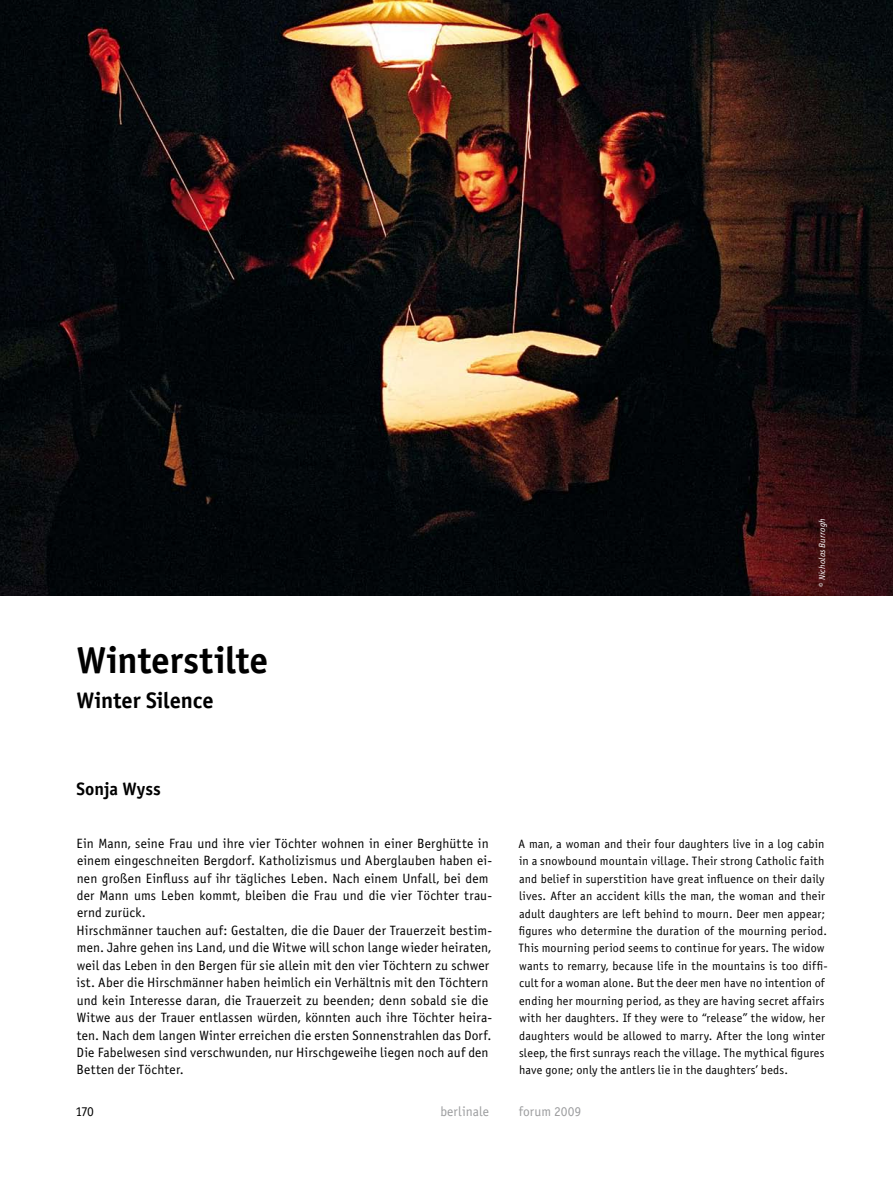
<style>
.page{position:relative;width:893px;height:1191px;background:#fff}
.page>*{position:absolute;margin:0;border:0;box-sizing:border-box;transform-origin:0 0}
.t1{font:37.5px "Officina Sans Bold ITC";color:#000}
.t2{font:22.5px "Officina Sans Bold ITC";letter-spacing:-.005em;color:#000}
.t3{font:18px "Officina Sans Bold ITC";color:#000}
.t4{font:13.5px/17.4px "Officina Sans Book ITC";letter-spacing:.01em;color:#000}
.t5{font:13.5px "Officina Sans Book ITC";color:#9c9d9f}
.t6{font:12.15px/17.4px "Officina Sans Book ITC";letter-spacing:.015em;color:#000}
.t7{font:italic 9px "Officina Sans Book ITC";letter-spacing:.015em;color:#fff}
</style>
<div class="page">
<img style="left:0;top:0;width:893px;height:595px">
<h1 class="t1" style="left:77px;top:637px;width:193px">Winterstilte</h1>
<h2 class="t2" style="left:77px;top:686px;width:139px">Winter Silence</h2>
<h3 class="t3" style="left:77px;top:778px;width:86px">Sonja Wyss</h3>
<p class="t7" style="left:817px;top:587px;width:70px;rotate:-90deg">© Nicholas Burrogh</p>
<p class="t4" style="left:77px;top:834px;width:417px">Ein Mann, seine Frau und ihre vier Töchter wohnen in einer Berghütte in einem eingeschneiten Bergdorf. Katholizismus und Aberglauben haben ei&shy;nen großen Einfluss auf ihr tägliches Leben. Nach einem Unfall, bei dem der Mann ums Leben kommt, bleiben die Frau und die vier Töchter trau&shy;ernd zurück.<br>Hirschmänner tauchen auf: Gestalten, die die Dauer der Trauerzeit bestim&shy;men. Jahre gehen ins Land, und die Witwe will schon lange wieder heiraten, weil das Leben in den Bergen für sie allein mit den vier Töchtern zu schwer ist. Aber die Hirschmänner haben heimlich ein Verhältnis mit den Töchtern und kein Interesse daran, die Trauerzeit zu beenden; denn sobald sie die Witwe aus der Trauer entlassen würden, könnten auch ihre Töchter heira&shy;ten. Nach dem langen Winter erreichen die ersten Sonnenstrahlen das Dorf.<br>Die Fabelwesen sind verschwunden, nur Hirschgeweihe liegen noch auf den Betten der Töchter.</p>
<p class="t6" style="left:518px;top:835px;width:311px">A man, a woman and their four daughters live in a log cabin in a snowbound mountain village. Their strong Catholic faith and belief in superstition have great influence on their daily lives. After an accident kills the man, the woman and their adult daughters are left behind to mourn. Deer men appear; figures who determine the duration of the mourning period.<br>This mourning period seems to continue for years. The widow wants to remarry, because life in the mountains is too diffi&shy;cult for a woman alone. But the deer men have no intention of ending her mourning period, as they are having secret affairs with her daughters. If they were to “release” the widow, her daughters would be allowed to marry. After the long winter sleep, the first sunrays reach the village. The mythical figures have gone; only the antlers lie in the daughters’ beds.</p>
<p class="t4" style="left:76px;top:1102px;width:20px">170</p>
<p class="t5" style="left:441px;top:1103px;width:50px">berlinale</p>
<p class="t5" style="left:519px;top:1103px;width:64px">forum 2009</p>
</div>
